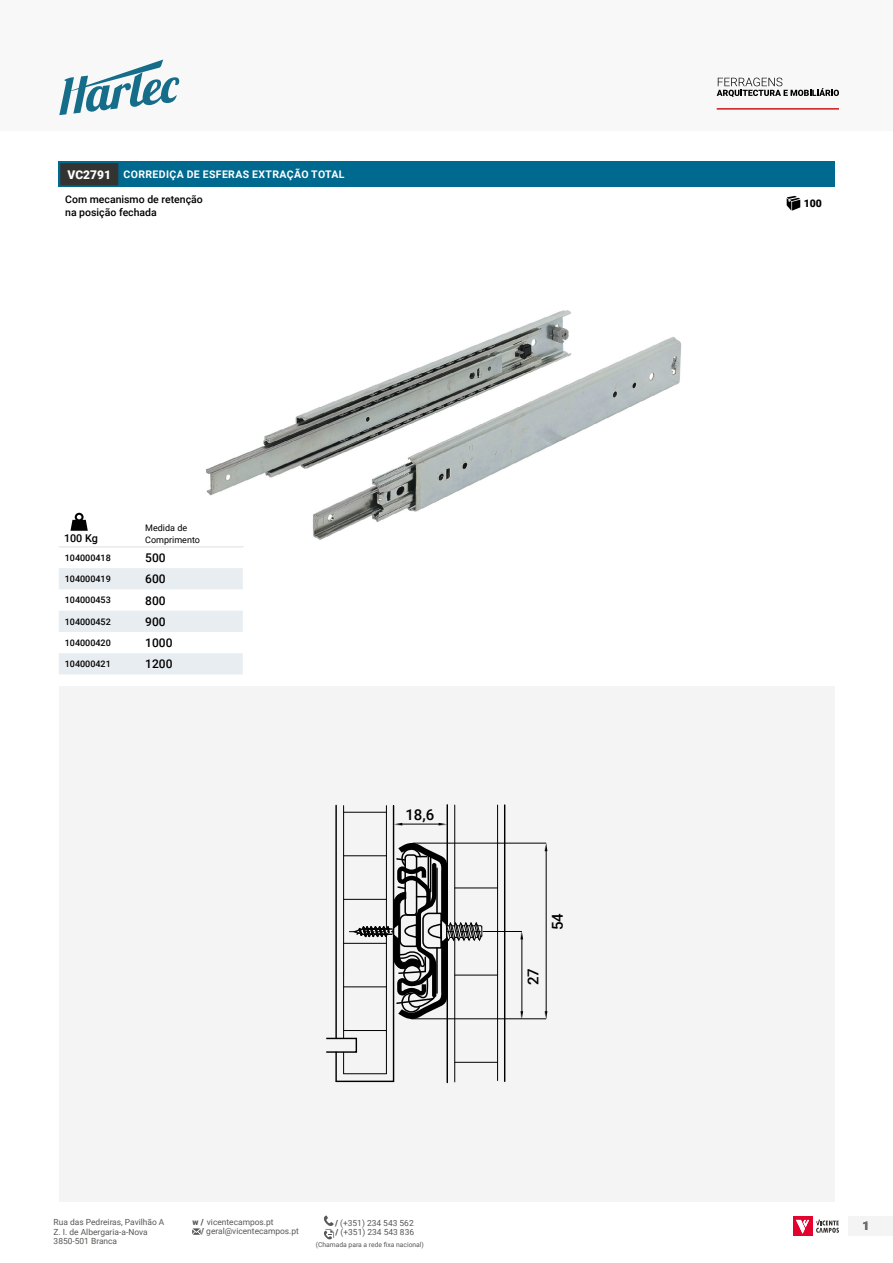
<style>
.page{position:relative;width:893px;height:1263px;background:#fff}
.page>*{position:absolute;margin:0;border:0;box-sizing:border-box;transform-origin:0 0}
.t1{font:500 15px "Roboto";color:#000}
.t2{font:500 12px "Roboto";color:#000}
.t3{font:900 12px "Roboto";color:#575756}
.t4{font:500 10.8px "Roboto";color:#000}
.t5{font:500 10.5px/12.6px "Roboto";color:#000}
.t6{font:700 10.5px "Roboto";letter-spacing:.035em;color:#fff}
.t7{font:900 10.5px "Roboto";color:#000}
.t8{font:500 9px "Roboto";color:#000}
.t9{font:9px/12px "Roboto";color:#000}
.t10{font:8.4px/9.6px "Roboto";color:#575756}
.t11{font:6.75px "Roboto";color:#575756}
.s1{font-weight:900;font-size:12px}
.s2{font-weight:900}
</style>
<div class="page">
<div style="left:0;top:0;width:893px;height:131px;background:#f8f8f8"></div>
<svg style="left:59px;top:60px;width:120px;height:55px"></svg>
<div style="left:849px;top:1216px;width:44px;height:20px;background:#f4f4f4"></div>
<svg style="left:717px;top:78px;width:122px;height:19px"></svg>
<hr style="left:717px;top:108px;width:122px;height:2px;background:#cd1719">
<div style="left:793px;top:1216px;width:19px;height:20px;background:#e4032e"></div>
<svg style="left:796px;top:1220px;width:13px;height:14px"></svg>
<svg style="left:816px;top:1219px;width:23px;height:14px"></svg>
<svg style="left:192px;top:1228px;width:9px;height:7px"></svg>
<svg style="left:324px;top:1215px;width:10px;height:24px"></svg>
<img style="left:206px;top:310px;width:476px;height:230px">
<div style="left:59px;top:686px;width:776px;height:515px;background:#f4f4f4"></div>
<hr style="left:411px;top:1018px;width:135px;height:1px;background:#000">
<hr style="left:483px;top:931px;width:39px;height:1px;background:#000">
<div style="left:326px;top:1038px;width:31px;height:15px;border:1px solid #000"></div>
<hr style="left:413px;top:843px;width:133px;height:1px;background:#000">
<hr style="left:504px;top:805px;width:1px;height:276px;background:#000">
<hr style="left:497px;top:805px;width:1px;height:275px;background:#000">
<hr style="left:455px;top:1062px;width:43px;height:1px;background:#000">
<hr style="left:455px;top:975px;width:43px;height:1px;background:#000">
<hr style="left:455px;top:887px;width:43px;height:1px;background:#000">
<svg style="left:335px;top:804px;width:148px;height:279px"></svg>
<hr style="left:546px;top:850px;width:1px;height:162px;background:#000">
<svg style="left:545px;top:1011px;width:2px;height:8px"></svg>
<svg style="left:545px;top:843px;width:2px;height:8px"></svg>
<hr style="left:521px;top:939px;width:1px;height:73px;background:#000">
<svg style="left:521px;top:1011px;width:2px;height:8px"></svg>
<svg style="left:521px;top:931px;width:2px;height:8px"></svg>
<div style="left:59px;top:162px;width:776px;height:25px;background:#00698f"></div>
<div style="left:59px;top:162px;width:61px;height:25px;background:#333332;border:2px solid #00698f"></div>
<svg style="left:787px;top:196px;width:13px;height:15px"></svg>
<svg style="left:59px;top:547px;width:184px;height:127px"></svg>
<hr style="left:242px;top:509px;width:2px;height:37px;background:#fff">
<hr style="left:59px;top:546px;width:82px;height:1px;background:#e3e3e3">
<hr style="left:141px;top:546px;width:103px;height:1px;background:#e3e3e3">
<svg style="left:70px;top:513px;width:18px;height:18px"></svg>
<p class="t6" style="left:68px;top:166px;width:279px"><span class="s1">VC2791</span> CORREDIÇA DE ESFERAS EXTRAÇÃO TOTAL</p>
<p class="t5" style="left:65px;top:193px;width:139px">Com mecanismo de retenção na posição fechada</p>
<p class="t4" style="left:64px;top:531px;width:35px">100 Kg</p>
<p class="t9" style="left:145px;top:521px;width:56px">Medida de<br>Comprimento</p>
<p class="t8" style="left:65px;top:551px;width:48px">104000418</p>
<h2 class="t2" style="left:145px;top:549px;width:22px">500</h2>
<p class="t8" style="left:65px;top:573px;width:48px">104000419</p>
<h2 class="t2" style="left:145px;top:571px;width:22px">600</h2>
<p class="t8" style="left:65px;top:594px;width:48px">104000453</p>
<h2 class="t2" style="left:145px;top:592px;width:22px">800</h2>
<p class="t8" style="left:65px;top:615px;width:48px">104000452</p>
<h2 class="t2" style="left:145px;top:613px;width:22px">900</h2>
<p class="t8" style="left:65px;top:636px;width:48px">104000420</p>
<h2 class="t2" style="left:145px;top:634px;width:29px">1000</h2>
<p class="t8" style="left:65px;top:658px;width:48px">104000421</p>
<h2 class="t2" style="left:145px;top:656px;width:29px">1200</h2>
<h1 class="t1" style="left:405px;top:804px;width:30px">18,6</h1>
<p class="t10" style="left:54px;top:1217px;width:112px">Rua das Pedreiras, Pavilhão A</p>
<p class="t10" style="left:335px;top:1217px;width:80px"><span class="s2">/</span> (+351) 234 543 562</p>
<p class="t10" style="left:54px;top:1226px;width:96px">Z. I. de Albergaria-a-Nova<br>3850-501 Branca</p>
<p class="t10" style="left:201px;top:1217px;width:99px;line-height:9.1px;text-indent:-9px"><span class="s2">w /</span> vicentecampos.pt<br><span class="s2">/</span> geral@vicentecampos.pt</p>
<p class="t10" style="left:336px;top:1227px;width:80px"><span class="s2">/</span> (+351) 234 543 836</p>
<p class="t11" style="left:316px;top:1240px;width:110px">(Chamada para a rede fixa nacional)</p>
<h1 class="t1" style="left:547px;top:930px;width:19px;rotate:-90deg">54</h1>
<h1 class="t1" style="left:523px;top:985px;width:19px;rotate:-90deg">27</h1>
<p class="t7" style="left:804px;top:196px;width:20px">100</p>
<h2 class="t3" style="left:862px;top:1217px;width:8px">1</h2>
</div>
